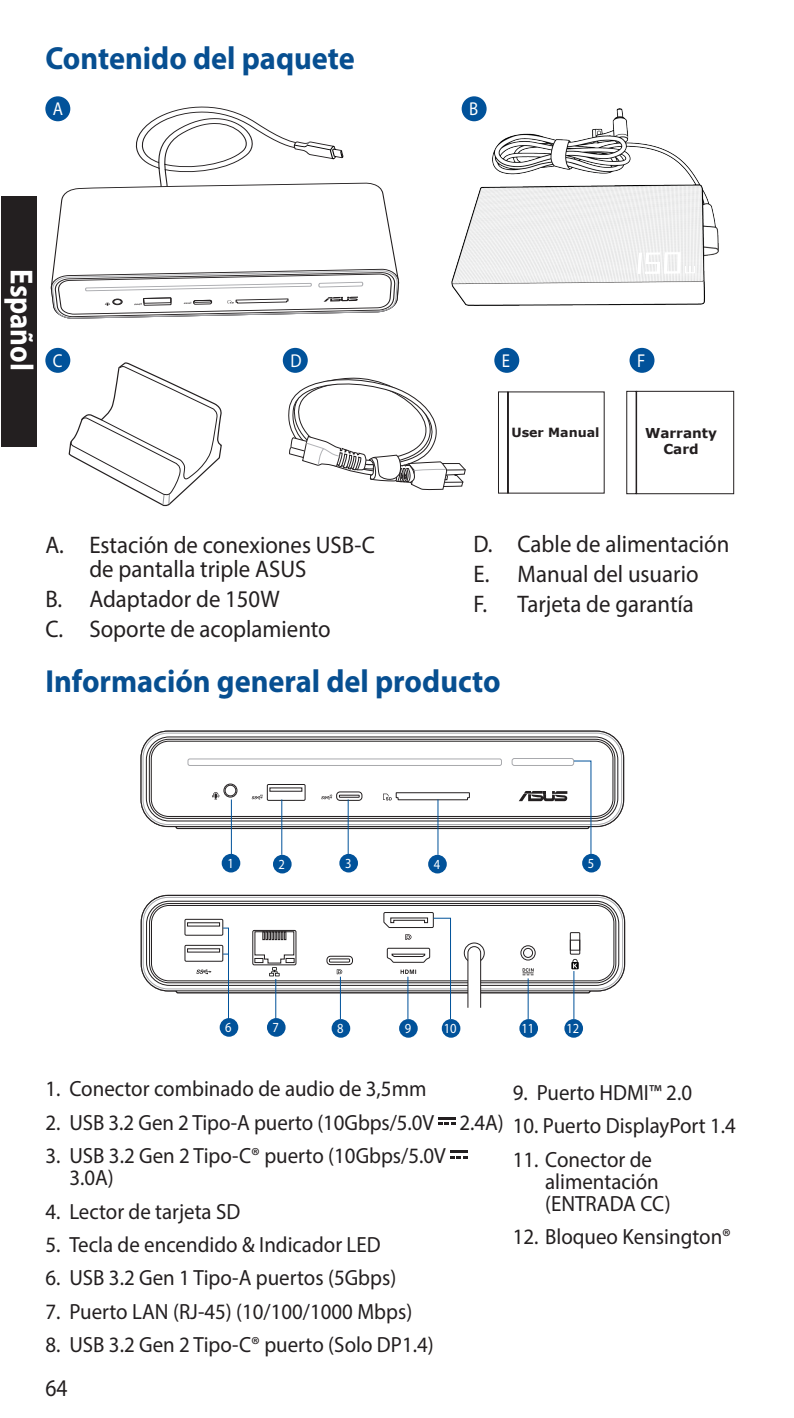
<style>
.page{position:relative;width:794px;height:1418px;background:#fff}
.page>*{position:absolute;margin:0;border:0;box-sizing:border-box;transform-origin:0 0}
.t1{font:700 32px "Myriad Pro";color:#074f91;scale:.95 1}
.t2{font:700 32px "Myriad Pro";color:#fff;scale:.9 1}
.t3{font:24px/29.6px "Myriad Pro";color:#231f20;scale:.95 1}
.t4{font:24px "Myriad Pro";color:#231f20;scale:.9 1}
.t5{font:22px/22px "Myriad Pro";color:#231f20;scale:.95 1}
.t6{font:18.8px "Myriad Pro";color:#fff;scale:.9 1}
.t7{font:14px "Myriad Pro";color:#fff;scale:.9 1}
.t8{font:700 13.6px/16.4px "Verdana";color:#231f20;text-align:center}
.t9{font:700 12.8px "Verdana";color:#231f20}
</style>
<div class="page">
<div style="left:1px;top:196px;width:36px;height:250px;background:#231f20"></div>
<svg style="left:438px;top:1117px;width:17px;height:7px"></svg>
<svg style="left:450px;top:1150px;width:17px;height:8px"></svg>
<img style="left:452px;top:109px;width:266px;height:196px">
<svg style="left:288px;top:377px;width:178px;height:114px"></svg>
<svg style="left:50px;top:182px;width:347px;height:108px"></svg>
<svg style="left:51px;top:268px;width:349px;height:51px"></svg>
<svg style="left:133px;top:106px;width:211px;height:97px"></svg>
<svg style="left:498px;top:391px;width:107px;height:103px"></svg>
<svg style="left:626px;top:390px;width:108px;height:104px"></svg>
<div style="left:45px;top:96px;width:25px;height:25px;background:#01529a;border-radius:50%"></div>
<svg style="left:140px;top:730px;width:485px;height:99px"></svg>
<div style="left:141px;top:731px;width:482px;height:95px;background:#fff;border-radius:27px"></div>
<div style="left:141px;top:731px;width:483px;height:95px;border:1px solid #231f20;border-radius:27px"></div>
<div style="left:149px;top:739px;width:466px;height:79px;border:1px solid #231f20;border-radius:19px"></div>
<div style="left:151px;top:741px;width:462px;height:75px;border:1px solid #231f20;border-radius:18px"></div>
<div style="left:146px;top:736px;width:472px;height:85px;border:1px solid #231f20;border-radius:23px"></div>
<div style="left:143px;top:732px;width:479px;height:92px;border:1px solid #a8a9ad;border-radius:25px"></div>
<div style="left:188px;top:758px;width:314px;height:7px;border:1px solid #a8a9ad;border-radius:2px"></div>
<div style="left:512px;top:758px;width:62px;height:7px;border:1px solid #a8a9ad;border-radius:2px"></div>
<svg style="left:519px;top:791px;width:48px;height:10px"></svg>
<div style="left:336px;top:791px;width:26px;height:9px;border:1px solid #231f20;border-radius:3px"></div>
<div style="left:339px;top:794px;width:20px;height:3px;border:1px solid #231f20"></div>
<div style="left:267px;top:784px;width:38px;height:16px;border:1px solid #231f20"></div>
<div style="left:224px;top:783px;width:13px;height:14px;border:1px solid #231f20;border-radius:50%"></div>
<div style="left:225px;top:785px;width:11px;height:11px;border:1px solid #231f20;border-radius:50%"></div>
<svg style="left:212px;top:792px;width:7px;height:7px"></svg>
<svg style="left:321px;top:794px;width:11px;height:5px"></svg>
<svg style="left:252px;top:794px;width:11px;height:5px"></svg>
<svg style="left:383px;top:792px;width:87px;height:8px"></svg>
<svg style="left:140px;top:894px;width:486px;height:100px"></svg>
<div style="left:141px;top:895px;width:483px;height:95px;background:#fff;border-radius:27px"></div>
<div style="left:141px;top:895px;width:484px;height:96px;border:1px solid #231f20;border-radius:27px"></div>
<svg style="left:571px;top:958px;width:8px;height:11px"></svg>
<svg style="left:522px;top:968px;width:11px;height:7px"></svg>
<svg style="left:196px;top:969px;width:15px;height:5px"></svg>
<svg style="left:337px;top:969px;width:5px;height:5px"></svg>
<div style="left:149px;top:903px;width:467px;height:80px;border:1px solid #231f20;border-radius:20px"></div>
<div style="left:151px;top:905px;width:463px;height:76px;border:1px solid #231f20;border-radius:18px"></div>
<div style="left:146px;top:900px;width:473px;height:85px;border:1px solid #231f20;border-radius:23px"></div>
<div style="left:143px;top:897px;width:480px;height:92px;border:1px solid #a8a9ad;border-radius:25px"></div>
<div style="left:185px;top:919px;width:38px;height:16px;border:1px solid #231f20"></div>
<div style="left:252px;top:930px;width:44px;height:35px;border:1px solid #231f20"></div>
<div style="left:185px;top:945px;width:38px;height:16px;border:1px solid #231f20"></div>
<svg style="left:254px;top:931px;width:40px;height:45px"></svg>
<div style="left:327px;top:955px;width:26px;height:9px;border:1px solid #231f20;border-radius:4px"></div>
<div style="left:329px;top:958px;width:21px;height:4px;border:1px solid #231f20"></div>
<div style="left:464px;top:942px;width:20px;height:21px;border:1px solid #231f20;border-radius:50%"></div>
<svg style="left:467px;top:946px;width:14px;height:62px"></svg>
<div style="left:520px;top:945px;width:15px;height:15px;border:1px solid #231f20;border-radius:50%"></div>
<div style="left:523px;top:948px;width:10px;height:9px;border:1px solid #231f20;border-radius:50%"></div>
<div style="left:570px;top:932px;width:10px;height:22px;border:1px solid #231f20"></div>
<div style="left:570px;top:939px;width:10px;height:11px;border:1px solid #231f20"></div>
<div style="left:629px;top:348px;width:25px;height:25px;background:#01529a;border-radius:50%"></div>
<div style="left:494px;top:348px;width:25px;height:25px;background:#01529a;border-radius:50%"></div>
<div style="left:283px;top:348px;width:25px;height:25px;background:#01529a;border-radius:50%"></div>
<div style="left:461px;top:96px;width:25px;height:25px;background:#01529a;border-radius:50%"></div>
<hr style="left:231px;top:799px;width:1px;height:55px;background:#01529a">
<hr style="left:281px;top:799px;width:1px;height:55px;background:#01529a">
<hr style="left:347px;top:799px;width:2px;height:55px;background:#01529a">
<hr style="left:437px;top:799px;width:1px;height:55px;background:#01529a">
<hr style="left:275px;top:979px;width:1px;height:40px;background:#01529a">
<hr style="left:340px;top:976px;width:1px;height:43px;background:#01529a">
<hr style="left:527px;top:978px;width:2px;height:41px;background:#01529a">
<hr style="left:573px;top:971px;width:1px;height:48px;background:#01529a">
<svg style="left:383px;top:912px;width:68px;height:108px"></svg>
<svg style="left:573px;top:760px;width:19px;height:93px"></svg>
<div style="left:222px;top:853px;width:18px;height:19px;background:#01529a;border-radius:50%"></div>
<div style="left:273px;top:854px;width:19px;height:19px;background:#01529a;border-radius:50%"></div>
<div style="left:339px;top:853px;width:19px;height:19px;background:#01529a;border-radius:50%"></div>
<div style="left:428px;top:854px;width:19px;height:19px;background:#01529a;border-radius:50%"></div>
<div style="left:582px;top:853px;width:19px;height:19px;background:#01529a;border-radius:50%"></div>
<div style="left:220px;top:1018px;width:18px;height:18px;background:#01529a;border-radius:50%"></div>
<div style="left:267px;top:1018px;width:18px;height:18px;background:#01529a;border-radius:50%"></div>
<div style="left:331px;top:1019px;width:19px;height:18px;background:#01529a;border-radius:50%"></div>
<div style="left:399px;top:1019px;width:19px;height:18px;background:#01529a;border-radius:50%"></div>
<div style="left:442px;top:1019px;width:18px;height:18px;background:#01529a;border-radius:50%"></div>
<div style="left:519px;top:1019px;width:19px;height:18px;background:#01529a;border-radius:50%"></div>
<div style="left:564px;top:1019px;width:19px;height:18px;background:#01529a;border-radius:50%"></div>
<svg style="left:222px;top:927px;width:7px;height:93px"></svg>
<div style="left:45px;top:348px;width:25px;height:25px;background:#01529a;border-radius:50%"></div>
<svg style="left:68px;top:361px;width:154px;height:145px"></svg>
<h1 class="t1" style="left:45px;top:37px;width:327px">Contenido del paquete</h1>
<p class="t6" style="left:53px;top:97px;width:13px">A</p>
<p class="t6" style="left:469px;top:97px;width:12px">B</p>
<h1 class="t2" style="left:42px;top:269px;width:115px;rotate:90deg">Español</h1>
<p class="t6" style="left:53px;top:349px;width:12px">C</p>
<p class="t6" style="left:290px;top:349px;width:14px">D</p>
<p class="t6" style="left:502px;top:349px;width:11px">E</p>
<p class="t6" style="left:637px;top:349px;width:11px">F</p>
<p class="t9" style="left:511px;top:424px;width:90px">User Manual</p>
<p class="t8" style="left:645px;top:424px;width:73px">Warranty<br>Card</p>
<p class="t3" style="left:89px;top:533px;width:302px;line-height:24px;text-indent:-44px">A. Estación de conexiones USB-C de pantalla triple ASUS</p>
<p class="t3" style="left:45px;top:584px;width:302px">B. Adaptador de 150W<br>C. Soporte de acoplamiento</p>
<p class="t3" style="left:473px;top:529px;width:271px">D. Cable de alimentación<br>E. Manual del usuario<br>F. Tarjeta de garantía</p>
<h1 class="t1" style="left:45px;top:660px;width:481px">Información general del producto</h1>
<p class="t7" style="left:227px;top:854px;width:9px">1</p>
<p class="t7" style="left:279px;top:855px;width:9px">2</p>
<p class="t7" style="left:345px;top:854px;width:9px">3</p>
<p class="t7" style="left:434px;top:855px;width:9px">4</p>
<p class="t7" style="left:588px;top:854px;width:9px">5</p>
<p class="t7" style="left:225px;top:1018px;width:9px">6</p>
<p class="t7" style="left:273px;top:1018px;width:9px">7</p>
<p class="t7" style="left:337px;top:1019px;width:9px">8</p>
<p class="t7" style="left:405px;top:1019px;width:9px">9</p>
<p class="t7" style="left:444px;top:1019px;width:16px">10</p>
<p class="t7" style="left:521px;top:1019px;width:16px">11</p>
<p class="t7" style="left:566px;top:1019px;width:16px">12</p>
<p class="t5" style="left:45px;top:1077px;width:403px">1. Conector combinado de audio de 3,5mm</p>
<p class="t5" style="left:45px;top:1111px;width:484px">2. USB 3.2 Gen 2 Tipo-A puerto (10Gbps/5.0V 2.4A)</p>
<p class="t5" style="left:69px;top:1144px;width:398px;text-indent:-24px">3. USB 3.2 Gen 2 Tipo-C® puerto (10Gbps/5.0V<br>3.0A)</p>
<p class="t5" style="left:45px;top:1199px;width:207px">4. Lector de tarjeta SD</p>
<p class="t5" style="left:45px;top:1233px;width:354px">5. Tecla de encendido &amp; Indicador LED</p>
<p class="t5" style="left:45px;top:1266px;width:371px">6. USB 3.2 Gen 1 Tipo-A puertos (5Gbps)</p>
<p class="t5" style="left:45px;top:1299px;width:388px">7. Puerto LAN (RJ-45) (10/100/1000 Mbps)</p>
<p class="t5" style="left:45px;top:1333px;width:410px">8. USB 3.2 Gen 2 Tipo-C® puerto (Solo DP1.4)</p>
<p class="t4" style="left:45px;top:1373px;width:26px">64</p>
<p class="t5" style="left:513px;top:1081px;width:190px">9. Puerto HDMI™ 2.0</p>
<p class="t5" style="left:513px;top:1114px;width:236px">10. Puerto DisplayPort 1.4</p>
<p class="t5" style="left:545px;top:1147px;width:134px;text-indent:-32px">11. Conector de alimentación (ENTRADA CC)</p>
<p class="t5" style="left:513px;top:1225px;width:231px">12. Bloqueo Kensington®</p>
</div>
